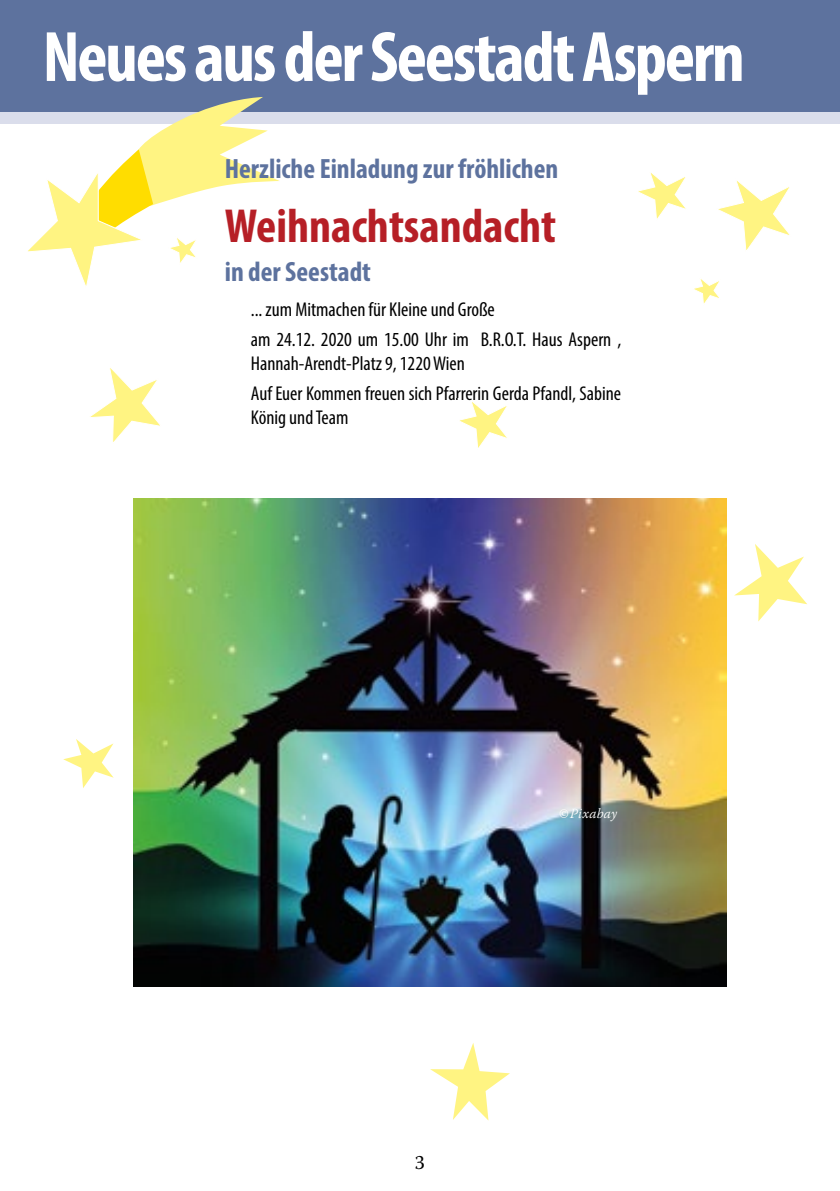
<style>
.page{position:relative;width:840px;height:1191px;background:#fff}
.page>*{position:absolute;margin:0;border:0;box-sizing:border-box;transform-origin:0 0}
.t1{font:700 condensed 72px "Myriad Pro";letter-spacing:-.03em;color:#fff}
.t2{font:700 condensed 48px "Myriad Pro";color:#b61f26}
.t3{font:700 condensed 28px "Myriad Pro";color:#5d729e}
.t4{font:condensed 20px/29.6px "Myriad Pro";color:#000}
.t5{font:20px "Warnock Pro";color:#000}
.t6{font:italic 300 14px "Warnock Pro";letter-spacing:.015em;color:#fff}
</style>
<div class="page">
<div style="left:0;top:0;width:839px;height:112px;background:#5d729e"></div>
<div style="left:0;top:112px;width:839px;height:12px;background:#daddeb"></div>
<img style="left:134px;top:498px;width:592px;height:488px">
<svg style="left:734px;top:544px;width:72px;height:77px"></svg>
<svg style="left:645px;top:532px;width:77px;height:81px;background:#ecb447"></svg>
<svg style="left:90px;top:368px;width:70px;height:74px"></svg>
<svg style="left:718px;top:181px;width:72px;height:69px"></svg>
<svg style="left:459px;top:402px;width:48px;height:46px"></svg>
<svg style="left:638px;top:173px;width:48px;height:46px"></svg>
<svg style="left:694px;top:279px;width:25px;height:24px"></svg>
<svg style="left:28px;top:97px;width:252px;height:189px"></svg>
<svg style="left:63px;top:739px;width:51px;height:49px"></svg>
<svg style="left:152px;top:695px;width:52px;height:51px;background:#98c450"></svg>
<svg style="left:430px;top:1043px;width:80px;height:78px"></svg>
<h1 class="t1" style="left:43px;top:12px;width:703px">Neues aus der Seestadt Aspern</h1>
<h3 class="t3" style="left:225px;top:152px;width:335px">Herzliche Einladung zur fröhlichen</h3>
<h2 class="t2" style="left:225px;top:196px;width:332px">Weihnachtsandacht</h2>
<h3 class="t3" style="left:225px;top:254px;width:148px">in der Seestadt</h3>
<p class="t4" style="left:251px;top:295px;width:372px">... zum Mitmachen für Kleine und Große<br>am 24.12. 2020 um 15.00 Uhr im B.R.O.T. Haus Aspern ,</p>
<p class="t4" style="left:251px;top:348px;width:371px">Hannah-Arendt-Platz 9, 1220 Wien<br>Auf Euer Kommen freuen sich Pfarrerin Gerda Pfandl, Sabine</p>
<p class="t4" style="left:251px;top:402px;width:99px">König und Team</p>
<p class="t5" style="left:415px;top:1150px;width:12px">3</p>
<p class="t6" style="left:558px;top:804px;width:60px">©Pixabay</p>
</div>
